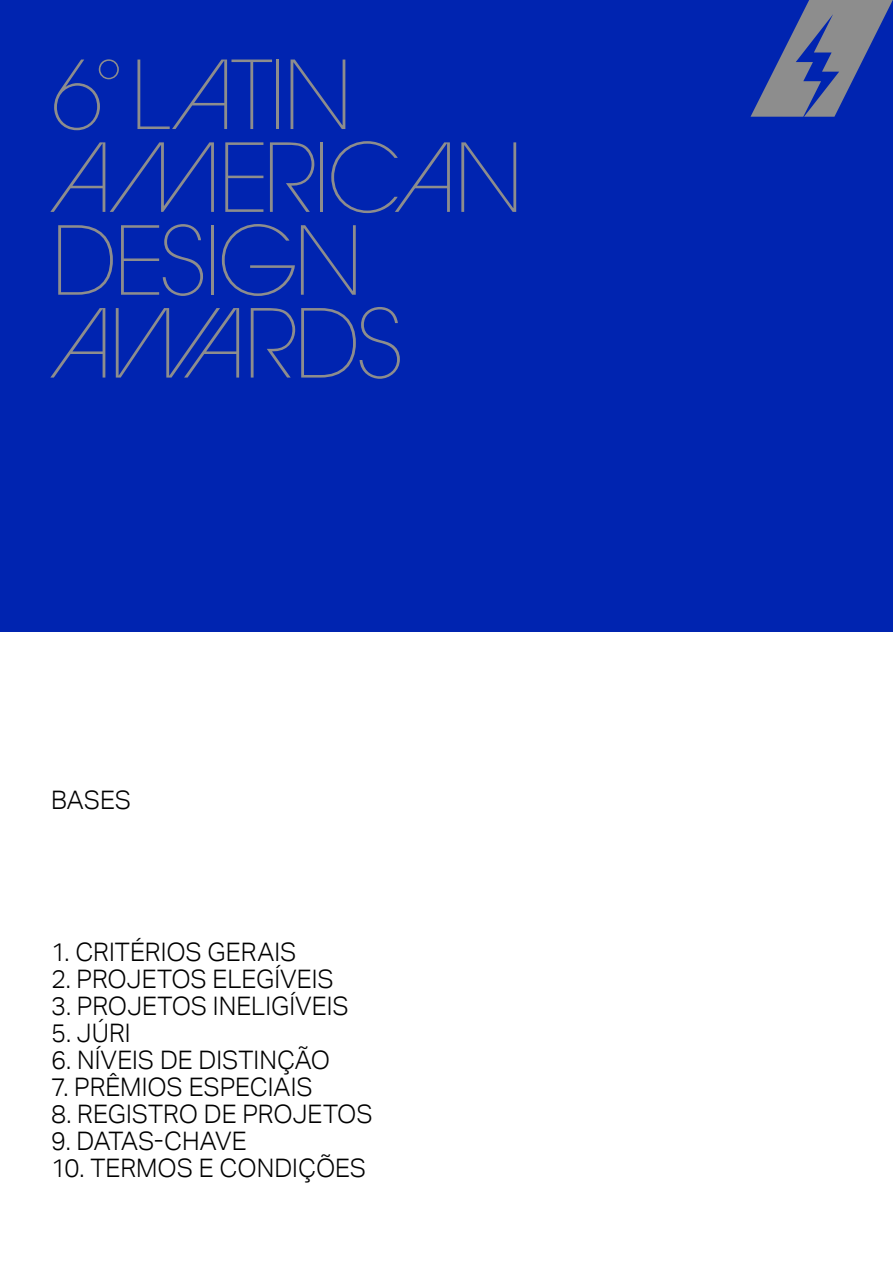
<style>
.page{position:relative;width:893px;height:1263px;background:#fff}
.page>*{position:absolute;margin:0;border:0;box-sizing:border-box;transform-origin:0 0}
.t1{font:200 93.9px/82.8px "ITC Avant Garde Pro";letter-spacing:-.035em;color:#8d8d8d}
.t2{font:300 25.5px "Aktiv Grotesk";color:#000}
.t3{font:300 25.5px "Aktiv Grotesk";letter-spacing:-.02em;color:#000}
</style>
<div class="page">
<div style="left:0;top:0;width:893px;height:631px;background:#0024b0"></div>
<svg style="left:750px;top:0;width:143px;height:117px"></svg>
<h1 class="t1" style="left:51px;top:54px;width:474px">6<sup>º</sup> LATIN<br>AMERICAN<br>DESIGN<br>AWARDS</h1>
<p class="t2" style="left:51px;top:785px;width:82px">BASES</p>
<p class="t2" style="left:51px;top:937px;width:247px">1. CRITÉRIOS GERAIS</p>
<p class="t2" style="left:51px;top:964px;width:284px">2. PROJETOS ELEGÍVEIS</p>
<p class="t2" style="left:51px;top:991px;width:299px">3. PROJETOS INELIGÍVEIS</p>
<p class="t2" style="left:51px;top:1018px;width:81px">5. JÚRI</p>
<p class="t2" style="left:51px;top:1045px;width:281px">6. NÍVEIS DE DISTINÇÃO</p>
<p class="t2" style="left:51px;top:1072px;width:263px">7. PRÊMIOS ESPECIAIS</p>
<p class="t2" style="left:51px;top:1099px;width:323px">8. REGISTRO DE PROJETOS</p>
<p class="t3" style="left:51px;top:1126px;width:197px">9. DATAS-CHAVE</p>
<p class="t2" style="left:51px;top:1153px;width:317px">10. TERMOS E CONDIÇÕES</p>
</div>
